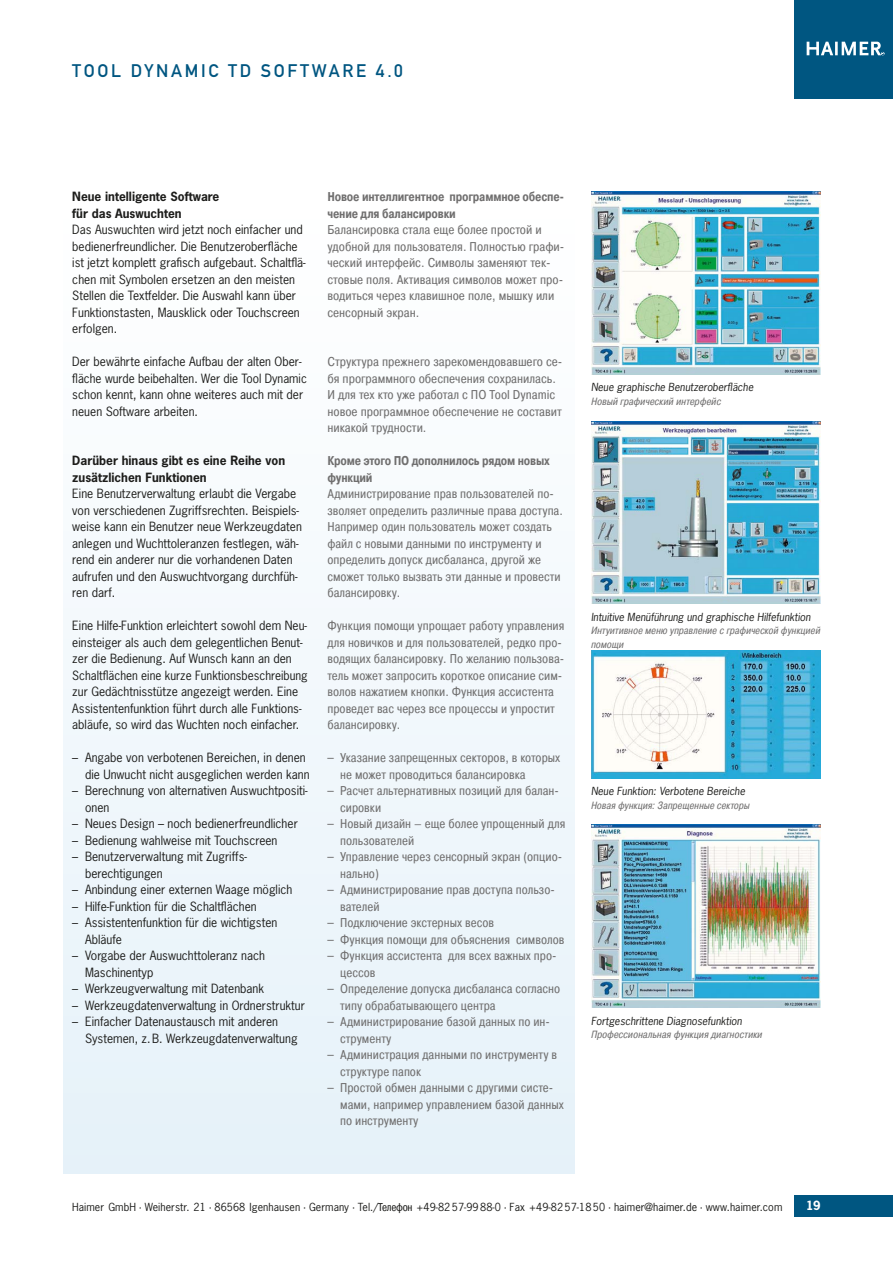
<style>
.page{position:relative;width:893px;height:1263px;background:#fff}
.page>*{position:absolute;margin:0;border:0;box-sizing:border-box;transform-origin:0 0}
.t1{font:18px "DIN Mittelschrift";letter-spacing:.15em;color:#005681}
.t2{font:12.75px/16.5px "Pragmatica Cond C";color:#706f6f}
.t3{font:700 12.75px/16.5px "Pragmatica Cond C";letter-spacing:-.015em;color:#706f6f;scale:.95 1}
.t4{font:12px/16.5px "News Gothic";color:#1d1d1b}
.t5{font:700 12px/16.5px "News Gothic";color:#1d1d1b}
.t6{font:700 12px "News Gothic";color:#fff}
.t7{font:italic 10.5px/13.5px "Pragmatica Cond C";color:#706f6f}
.t8{font:italic 10.5px "News Gothic";color:#1d1d1b}
.t9{font:10.5px "News Gothic";letter-spacing:.005em;color:#1d1d1b}
.s1{font-family:"News Gothic"}
.s2{font-family:"Pragmatica Cond C";font-size:11.25px}
</style>
<div class="page">
<div style="left:794px;top:0;width:99px;height:99px;background:#005681"></div>
<svg style="left:807px;top:42px;width:77px;height:13px"></svg>
<div style="left:794px;top:1195px;width:99px;height:21px;background:#005681"></div>
<div style="left:64px;top:191px;width:510px;height:983px;background:#f3f8fc"></div>
<img style="left:591px;top:191px;width:230px;height:183px">
<img style="left:591px;top:421px;width:230px;height:183px">
<img style="left:591px;top:825px;width:230px;height:183px">
<img style="left:591px;top:651px;width:230px;height:127px">
<h1 class="t1" style="left:72px;top:60px;width:25px">TOOL</h1>
<h1 class="t1" style="left:131px;top:60px;width:28px">DYNA</h1>
<h1 class="t1" style="left:185px;top:60px;width:117px">MIC TD SOFTW</h1>
<h1 class="t1" style="left:329px;top:60px;width:76px">ARE 4.0</h1>
<p class="t5" style="left:72px;top:188px;width:149px">Neue intelligente Software für das Auswuchten</p>
<p class="t4" style="left:72px;top:221px;width:235px">Das Auswuchten wird jetzt noch einfacher und bedienerfreundlicher. Die Benutzeroberfläche ist jetzt komplett grafisch aufgebaut. Schaltflä&shy;chen mit Symbolen ersetzen an den meisten Stellen die Textfelder. Die Auswahl kann über Funktionstasten, Mausklick oder Touchscreen erfolgen.</p>
<p class="t4" style="left:72px;top:353px;width:236px">Der bewährte einfache Aufbau der alten Ober&shy;fläche wurde beibehalten. Wer die Tool Dynamic schon kennt, kann ohne weiteres auch mit der neuen Software arbeiten.</p>
<p class="t5" style="left:72px;top:452px;width:214px">Darüber hinaus gibt es eine Reihe von zusätzlichen Funktionen</p>
<p class="t4" style="left:72px;top:485px;width:231px">Eine Benutzerverwaltung erlaubt die Vergabe von verschiedenen Zugriffsrechten. Beispiels&shy;weise kann ein Benutzer neue Werkzeugdaten anlegen und Wuchttoleranzen festlegen, wäh&shy;rend ein anderer nur die vorhandenen Daten aufrufen und den Auswuchtvorgang durchfüh&shy;ren darf.</p>
<p class="t4" style="left:72px;top:617px;width:237px">Eine Hilfe-Funktion erleichtert sowohl dem Neu&shy;einsteiger als auch dem gelegentlichen Benut&shy;zer die Bedienung. Auf Wunsch kann an den Schaltflächen eine kurze Funktionsbeschreibung zur Gedächtnisstütze angezeigt werden. Eine Assistentenfunktion führt durch alle Funktions&shy;abläufe, so wird das Wuchten noch einfacher.</p>
<p class="t4" style="left:85px;top:749px;width:226px;text-indent:-13px">– Angabe von verbotenen Bereichen, in denen die Unwucht nicht ausgeglichen werden kann</p>
<p class="t4" style="left:85px;top:782px;width:224px;text-indent:-13px">– Berechnung von alternativen Auswuchtpositi&shy;onen</p>
<p class="t4" style="left:72px;top:815px;width:227px">– Neues Design – noch bedienerfreundlicher</p>
<p class="t4" style="left:72px;top:832px;width:207px">– Bedienung wahlweise mit Touchscreen</p>
<p class="t4" style="left:85px;top:848px;width:163px;text-indent:-13px">– Benutzerverwaltung mit Zugriffs&shy;berechtigungen</p>
<p class="t4" style="left:72px;top:881px;width:222px">– Anbindung einer externen Waage möglich</p>
<p class="t4" style="left:72px;top:898px;width:186px">– Hilfe-Funktion für die Schaltflächen</p>
<p class="t4" style="left:85px;top:914px;width:194px;text-indent:-13px">– Assistentenfunktion für die wichtigsten<br>Abläufe</p>
<p class="t4" style="left:85px;top:947px;width:182px;text-indent:-13px">– Vorgabe der Auswuchttoleranz nach<br>Maschinentyp</p>
<p class="t4" style="left:72px;top:980px;width:193px">– Werkzeugverwaltung mit Datenbank</p>
<p class="t4" style="left:72px;top:997px;width:234px">– Werkzeugdatenverwaltung in Ordnerstruktur</p>
<p class="t4" style="left:85px;top:1013px;width:214px;text-indent:-13px">– Einfacher Datenaustausch mit anderen<br>Systemen, z.B. Werkzeugdatenverwaltung</p>
<p class="t3" style="left:327px;top:189px;width:251px">Новое интеллигентное программное обеспе&shy;чение для балансировки</p>
<p class="t2" style="left:327px;top:222px;width:238px">Балансировка стала еще более простой и удобной для пользователя. Полностью графи&shy;ческий интерфейс. Символы заменяют тек&shy;стовые поля. Активация символов может про&shy;водиться через клавишное поле, мышку или сенсорный экран.</p>
<p class="t2" style="left:327px;top:354px;width:236px">Структура прежнего зарекомендовавшего се&shy;бя программного обеспечения сохранилась.<br>И для тех кто уже работал с ПО Tool Dynamic новое программное обеспечение не составит никакой трудности.</p>
<p class="t3" style="left:327px;top:453px;width:236px">Кроме этого ПО дополнилось рядом новых функций</p>
<p class="t2" style="left:327px;top:486px;width:237px">Администрирование прав пользователей по&shy;зволяет определить различные права доступа.<br>Например один пользователь может создать файл с новыми данными по инструменту и определить допуск дисбаланса, другой же сможет только вызвать эти данные и провести балансировку.</p>
<p class="t2" style="left:327px;top:618px;width:238px">Функция помощи упрощает работу управления для новичков и для пользователей, редко про&shy;водящих балансировку. По желанию пользова&shy;тель может запросить короткое описание сим&shy;волов нажатием кнопки. Функция ассистента проведет вас через все процессы и упростит балансировку.</p>
<p class="t2" style="left:340px;top:750px;width:222px;text-indent:-13px"><span class="s1">–</span> Указание запрещенных секторов, в которых не может проводиться балансировка</p>
<p class="t2" style="left:340px;top:783px;width:220px;text-indent:-13px"><span class="s1">–</span> Расчет альтернативных позиций для балан&shy;сировки</p>
<p class="t2" style="left:340px;top:816px;width:227px;text-indent:-13px"><span class="s1">–</span> Новый дизайн – еще более упрощенный для пользователей</p>
<p class="t2" style="left:340px;top:849px;width:224px;text-indent:-13px"><span class="s1">–</span> Управление через сенсорный экран (опцио&shy;нально)</p>
<p class="t2" style="left:340px;top:882px;width:216px;text-indent:-13px"><span class="s1">–</span> Администрирование прав доступа пользо&shy;вателей</p>
<p class="t2" style="left:327px;top:915px;width:168px"><span class="s1">–</span> Подключение экстерных весов</p>
<p class="t2" style="left:327px;top:931px;width:238px"><span class="s1">–</span> Функция помощи для объяснения символов</p>
<p class="t2" style="left:340px;top:948px;width:218px;text-indent:-13px"><span class="s1">–</span> Функция ассистента для всех важных про&shy;цессов</p>
<p class="t2" style="left:340px;top:981px;width:222px;text-indent:-13px"><span class="s1">–</span> Определение допуска дисбаланса согласно типу обрабатывающего центра</p>
<p class="t2" style="left:340px;top:1014px;width:211px;text-indent:-13px"><span class="s1">–</span> Администрирование базой данных по ин&shy;струменту</p>
<p class="t2" style="left:340px;top:1047px;width:219px;text-indent:-13px"><span class="s1">–</span> Администрация данными по инструменту в структуре папок</p>
<p class="t2" style="left:340px;top:1080px;width:225px;text-indent:-13px"><span class="s1">–</span> Простой обмен данными с другими систе&shy;мами, например управлением базой данных по инструменту</p>
<p class="t8" style="left:591px;top:380px;width:164px">Neue graphische Benutzeroberfläche</p>
<p class="t7" style="left:591px;top:394px;width:131px">Новый графический интерфейс</p>
<p class="t8" style="left:591px;top:610px;width:221px">Intuitive Menüführung und graphische Hilfefunktion</p>
<p class="t7" style="left:591px;top:624px;width:231px">Интуитивное меню управление с графической функцией помощи</p>
<p class="t8" style="left:591px;top:784px;width:156px">Neue Funktion: Verbotene Bereiche</p>
<p class="t7" style="left:591px;top:798px;width:160px">Новая функция: Запрещенные секторы</p>
<p class="t8" style="left:591px;top:1014px;width:152px">Fortgeschrittene Diagnosefunktion</p>
<p class="t7" style="left:591px;top:1028px;width:173px">Профессиональная функция диагностики</p>
<p class="t9" style="left:72px;top:1200px;width:712px">Haimer GmbH · Weiherstr. 21 · 86568 Igenhausen · Germany · Tel./<span class="s2">Телефон</span> +49-8257-9988-0 · Fax +49-8257-1850 · haimer@haimer.de · www.haimer.com</p>
<p class="t6" style="left:806px;top:1198px;width:16px">19</p>
</div>
